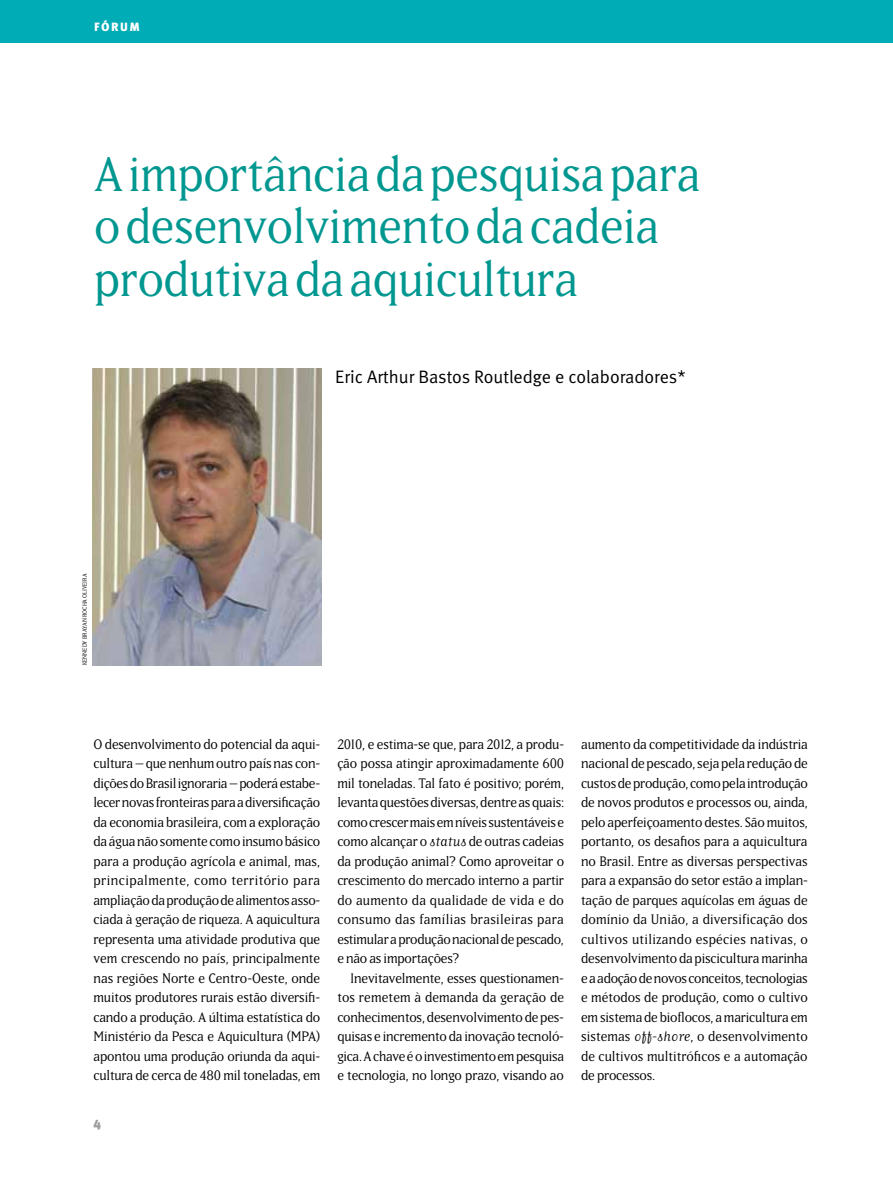
<style>
.page{position:relative;width:893px;height:1191px;background:#fff}
.page>*{position:absolute;margin:0;border:0;box-sizing:border-box;transform-origin:0 0}
.t1{font:48px/52.8px "Matrix Book Lining";letter-spacing:-.01em;color:#009790}
.t2{font:18px "Meta Normal";color:#000}
.t3{font:13.5px/19.5px "Matrix Book Lining";letter-spacing:-.015em;color:#000;text-align:justify}
.t4{font:13.5px "Meta Black Caps Expert";color:#9c9e9f}
.t5{font:12px "Meta Black Caps";color:#fff}
.t6{font:6px "Matrix Book Lining";color:#000}
.s1{font-style:italic}
</style>
<div class="page">
<img style="left:93px;top:369px;width:228px;height:296px">
<div style="left:0;top:0;width:893px;height:43px;background:#00acb6"></div>
<p class="t5" style="left:94px;top:19px;width:46px">FÓRUM</p>
<h1 class="t1" style="left:94px;top:147px;width:608px">A importância da pesquisa para o desenvolvimento da cadeia produtiva da aquicultura</h1>
<h2 class="t2" style="left:335px;top:367px;width:352px">Eric Arthur Bastos Routledge e colaboradores*</h2>
<p class="t6" style="left:81px;top:665px;width:92px;rotate:-90deg">Kennedy Brayan Rocha Oliveira</p>
<p class="t3" style="left:93px;top:734px;width:228px">O desenvolvimento do potencial da aqui&shy;cultura – que nenhum outro país nas con&shy;dições do Brasil ignoraria – poderá estabe&shy;lecer novas fronteiras para a diversificação da economia brasileira, com a exploração da água não somente como insumo básico para a produção agrícola e animal, mas, principalmente, como território para ampliação da produção de alimentos asso&shy;ciada à geração de riqueza. A aquicultura representa uma atividade produtiva que vem crescendo no país, principalmente nas regiões Norte e Centro-Oeste, onde muitos produtores rurais estão diversifi&shy;cando a produção. A última estatística do Ministério da Pesca e Aquicultura (MPA) apontou uma produção oriunda da aqui&shy;cultura de cerca de 480 mil toneladas, em</p>
<p class="t4" style="left:93px;top:1116px;width:9px">4</p>
<p class="t3" style="left:337px;top:734px;width:228px">2010, e estima-se que, para 2012, a produ&shy;ção possa atingir aproximadamente 600 mil toneladas. Tal fato é positivo; porém, levanta questões diversas, dentre as quais: como crescer mais em níveis sustentáveis e como alcançar o <span class="s1">status</span> de outras cadeias da produção animal? Como aproveitar o crescimento do mercado interno a partir do aumento da qualidade de vida e do consumo das famílias brasileiras para estimular a produção nacional de pescado, e não as importações?</p>
<p class="t3" style="left:337px;top:968px;width:228px;text-indent:13px">Inevitavelmente, esses questionamen&shy;tos remetem à demanda da geração de conhecimentos, desenvolvimento de pes&shy;quisas e incremento da inovação tecnoló&shy;gica. A chave é o investimento em pesquisa e tecnologia, no longo prazo, visando ao</p>
<p class="t3" style="left:581px;top:734px;width:228px">aumento da competitividade da indústria nacional de pescado, seja pela redução de custos de produção, como pela introdução de novos produtos e processos ou, ainda, pelo aperfeiçoamento destes. São muitos, portanto, os desafios para a aquicultura no Brasil. Entre as diversas perspectivas para a expansão do setor estão a implan&shy;tação de parques aquícolas em águas de domínio da União, a diversificação dos cultivos utilizando espécies nativas, o desenvolvimento da piscicultura marinha e a adoção de novos conceitos, tecnologias e métodos de produção, como o cultivo em sistema de bioflocos, a maricultura em sistemas <span class="s1">off-shore</span>, o desenvolvimento de cultivos multitróficos e a automação de processos.</p>
</div>
